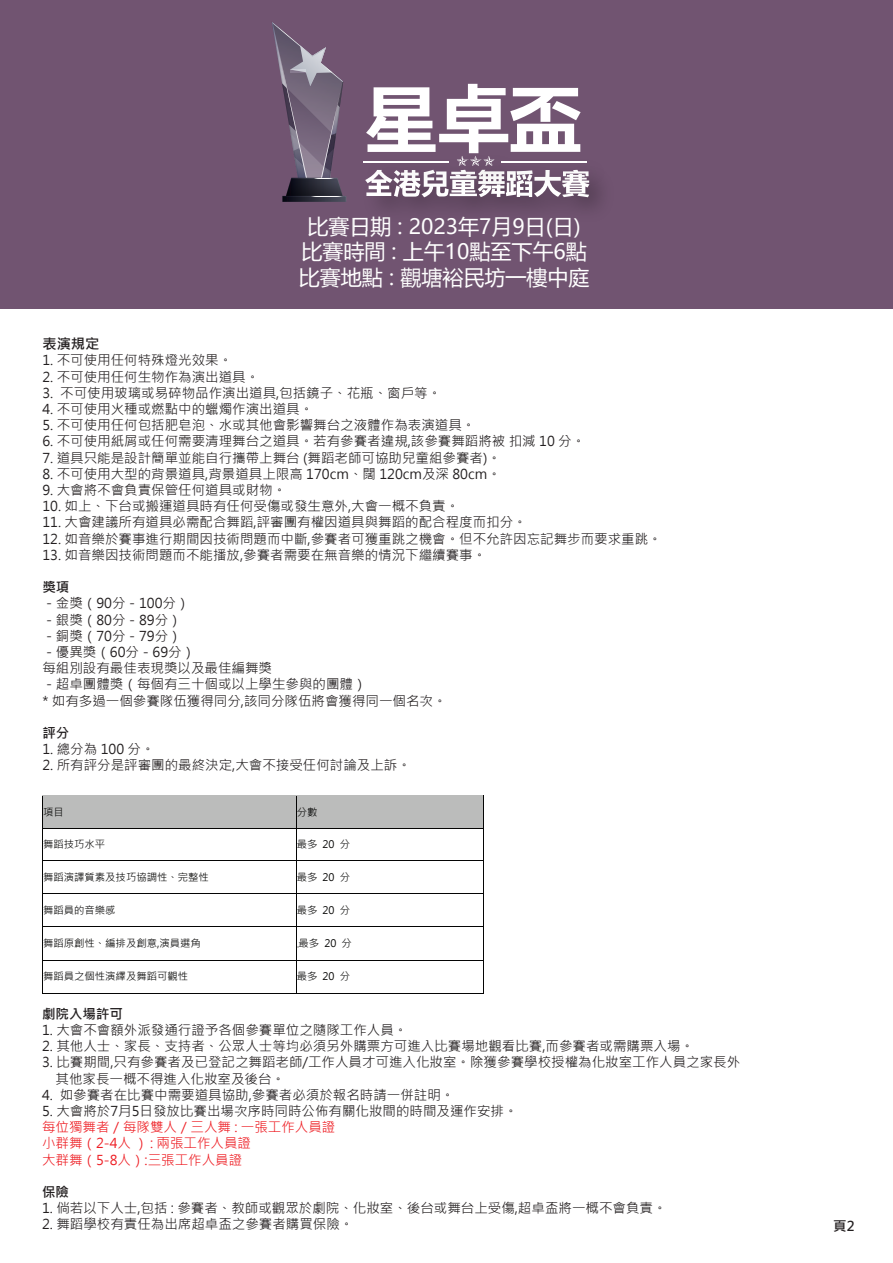
<style>
.page{position:relative;width:893px;height:1263px;background:#fff}
.page>*{position:absolute;margin:0;border:0;box-sizing:border-box;transform-origin:0 0}
.t1{font:21px/25.2px "Microsoft Ya Hei";color:#fff;text-align:center}
.t2{font:700 14.25px "Microsoft Jheng Hei";color:#231f20}
.t3{font:13.5px/16.2px "Microsoft Jheng Hei";color:#231f20}
.t4{font:13.5px/16.2px "Microsoft Jheng Hei";color:#ee1d23}
.t5{font:700 13.5px "Microsoft Jheng Hei";color:#231f20}
.t6{font:10.35px "Microsoft Jheng Hei";color:#050504}
</style>
<div class="page">
<hr style="left:295px;top:796px;width:1px;height:31px;background:#bbbcbb">
<div style="left:43px;top:796px;width:252px;height:31px;background:#bbbcbb"></div>
<div style="left:297px;top:796px;width:186px;height:31px;background:#bbbcbb"></div>
<hr style="left:43px;top:795px;width:253px;height:1px;background:#050504">
<hr style="left:296px;top:795px;width:187px;height:1px;background:#050504">
<hr style="left:43px;top:827px;width:253px;height:1px;background:#bbbcbb">
<hr style="left:42px;top:796px;width:1px;height:32px;background:#050504">
<hr style="left:296px;top:827px;width:187px;height:1px;background:#bbbcbb">
<hr style="left:296px;top:796px;width:1px;height:32px;background:#050504">
<hr style="left:483px;top:796px;width:1px;height:32px;background:#050504">
<hr style="left:43px;top:828px;width:253px;height:1px;background:#050504">
<hr style="left:296px;top:828px;width:187px;height:1px;background:#050504">
<hr style="left:42px;top:829px;width:1px;height:32px;background:#050504">
<hr style="left:296px;top:829px;width:1px;height:32px;background:#050504">
<hr style="left:483px;top:829px;width:1px;height:32px;background:#050504">
<hr style="left:43px;top:861px;width:253px;height:1px;background:#050504">
<hr style="left:296px;top:861px;width:187px;height:1px;background:#050504">
<hr style="left:42px;top:862px;width:1px;height:31px;background:#050504">
<hr style="left:296px;top:862px;width:1px;height:31px;background:#050504">
<hr style="left:483px;top:862px;width:1px;height:31px;background:#050504">
<hr style="left:43px;top:893px;width:253px;height:1px;background:#050504">
<hr style="left:296px;top:893px;width:187px;height:1px;background:#050504">
<hr style="left:42px;top:894px;width:1px;height:32px;background:#050504">
<hr style="left:296px;top:894px;width:1px;height:32px;background:#050504">
<hr style="left:483px;top:894px;width:1px;height:32px;background:#050504">
<hr style="left:43px;top:926px;width:253px;height:1px;background:#050504">
<hr style="left:296px;top:926px;width:187px;height:1px;background:#050504">
<hr style="left:42px;top:927px;width:1px;height:33px;background:#050504">
<hr style="left:296px;top:927px;width:1px;height:33px;background:#050504">
<hr style="left:483px;top:927px;width:1px;height:33px;background:#050504">
<hr style="left:43px;top:960px;width:253px;height:1px;background:#050504">
<hr style="left:296px;top:960px;width:187px;height:1px;background:#050504">
<hr style="left:42px;top:961px;width:1px;height:32px;background:#050504">
<hr style="left:43px;top:993px;width:253px;height:1px;background:#050504">
<hr style="left:296px;top:961px;width:1px;height:32px;background:#050504">
<hr style="left:296px;top:993px;width:187px;height:1px;background:#050504">
<hr style="left:483px;top:961px;width:1px;height:32px;background:#050504">
<div style="left:0;top:0;width:893px;height:309px;background:#715471"></div>
<svg style="left:272px;top:22px;width:74px;height:180px"></svg>
<img style="left:363px;top:161px;width:244px;height:38px">
<hr style="left:363px;top:162px;width:86px;height:1px;background:#fff">
<svg style="left:365px;top:84px;width:224px;height:113px"></svg>
<h1 class="t1" style="left:299px;top:213px;width:292px">比賽日期 : 2023年7月9日(日)比賽時間 : 上午10點至下午6點比賽地點 : 觀塘裕民坊一樓中庭</h1>
<p class="t2" style="left:42px;top:335px;width:58px">表演規定</p>
<p class="t3" style="left:42px;top:352px;width:191px">1. 不可使用任何特殊燈光效果。</p>
<p class="t3" style="left:42px;top:368px;width:218px">2. 不可使用任何生物作為演出道具。</p>
<p class="t3" style="left:42px;top:385px;width:400px">3. 不可使用玻璃或易碎物品作演出道具,包括鏡子、花瓶、窗戶等。</p>
<p class="t3" style="left:42px;top:401px;width:272px">4. 不可使用火種或燃點中的蠟燭作演出道具。</p>
<p class="t3" style="left:42px;top:417px;width:434px">5. 不可使用任何包括肥皂泡、水或其他會影響舞台之液體作為表演道具。</p>
<p class="t3" style="left:42px;top:433px;width:544px">6. 不可使用紙屑或任何需要清理舞台之道具。若有參賽者違規,該參賽舞蹈將被 扣減 10 分。</p>
<p class="t3" style="left:42px;top:449px;width:460px">7. 道具只能是設計簡單並能自行攜帶上舞台 (舞蹈老師可協助兒童組參賽者)。</p>
<p class="t3" style="left:42px;top:466px;width:460px">8. 不可使用大型的背景道具,背景道具上限高 170cm、闊 120cm及深 80cm。</p>
<p class="t3" style="left:42px;top:482px;width:245px">9. 大會將不會負責保管任何道具或財物。</p>
<p class="t3" style="left:42px;top:498px;width:418px">10. 如上、下台或搬運道具時有任何受傷或發生意外,大會一概不負責。</p>
<p class="t3" style="left:42px;top:514px;width:486px">11. 大會建議所有道具必需配合舞蹈,評審團有權因道具與舞蹈的配合程度而扣分。</p>
<p class="t3" style="left:42px;top:530px;width:621px">12. 如音樂於賽事進行期間因技術問題而中斷,參賽者可獲重跳之機會。但不允許因忘記舞步而要求重跳。</p>
<p class="t3" style="left:42px;top:547px;width:445px">13. 如音樂因技術問題而不能播放,參賽者需要在無音樂的情況下繼續賽事。</p>
<p class="t5" style="left:42px;top:579px;width:28px">獎項</p>
<p class="t3" style="left:42px;top:595px;width:406px">－金獎（90分－100分）<br>－銀獎（80分－89分）<br>－銅獎（70分－79分）<br>－優異獎（60分－69分）<br>每組別設有最佳表現獎以及最佳編舞獎<br>－超卓團體獎（每個有三十個或以上學生參與的團體）<br>* 如有多過一個參賽隊伍獲得同分,該同分隊伍將會獲得同一個名次。</p>
<p class="t5" style="left:42px;top:724px;width:28px">評分</p>
<p class="t3" style="left:42px;top:741px;width:114px">1. 總分為 100 分。</p>
<p class="t3" style="left:42px;top:757px;width:370px">2. 所有評分是評審團的最終決定,大會不接受任何討論及上訴。</p>
<p class="t6" style="left:43px;top:805px;width:22px">項目</p>
<p class="t6" style="left:297px;top:805px;width:22px">分數</p>
<p class="t6" style="left:43px;top:838px;width:64px">舞蹈技巧水平</p>
<p class="t6" style="left:297px;top:838px;width:55px">最多 20 分</p>
<p class="t6" style="left:43px;top:871px;width:167px">舞蹈演譯質素及技巧協調性、完整性</p>
<p class="t6" style="left:297px;top:871px;width:55px">最多 20 分</p>
<p class="t6" style="left:43px;top:903px;width:74px">舞蹈員的音樂感</p>
<p class="t6" style="left:297px;top:903px;width:55px">最多 20 分</p>
<p class="t6" style="left:43px;top:937px;width:159px">舞蹈原創性、編排及創意,演員選角</p>
<p class="t6" style="left:298px;top:937px;width:55px">最多 20 分</p>
<p class="t6" style="left:43px;top:970px;width:146px">舞蹈員之個性演繹及舞蹈可觀性</p>
<p class="t6" style="left:297px;top:970px;width:55px">最多 20 分</p>
<p class="t5" style="left:42px;top:1005px;width:82px">劇院入場許可</p>
<p class="t3" style="left:42px;top:1022px;width:367px">1. 大會不會額外派發通行證予各個參賽單位之隨隊工作人員。</p>
<p class="t3" style="left:42px;top:1038px;width:653px">2. 其他人士、家長、支持者、公眾人士等均必須另外購票方可進入比賽場地觀看比賽,而參賽者或需購票入場。</p>
<p class="t3" style="left:56px;top:1054px;width:686px;text-indent:-14px">3. 比賽期間,只有參賽者及已登記之舞蹈老師/工作人員才可進入化妝室。除獲參賽學校授權為化妝室工作人員之家長外其他家長一概不得進入化妝室及後台。</p>
<p class="t3" style="left:42px;top:1087px;width:414px">4. 如參賽者在比賽中需要道具協助,參賽者必須於報名時請一併註明。</p>
<p class="t3" style="left:42px;top:1103px;width:477px">5. 大會將於7月5日發放比賽出場次序時同時公佈有關化妝間的時間及運作安排。</p>
<p class="t4" style="left:42px;top:1119px;width:295px">每位獨舞者／每隊雙人／三人舞 : 一張工作人員證小群舞（2-4人 ） : 兩張工作人員證<br>大群舞（5-8人）:三張工作人員證</p>
<p class="t5" style="left:42px;top:1183px;width:28px">保險</p>
<p class="t3" style="left:42px;top:1200px;width:626px">1. 倘若以下人士,包括 : 參賽者、教師或觀眾於劇院、化妝室、後台或舞台上受傷,超卓盃將一概不會負責。</p>
<p class="t3" style="left:42px;top:1216px;width:313px">2. 舞蹈學校有責任為出席超卓盃之參賽者購買保險。</p>
<p class="t5" style="left:833px;top:1218px;width:23px">頁2</p>
</div>
